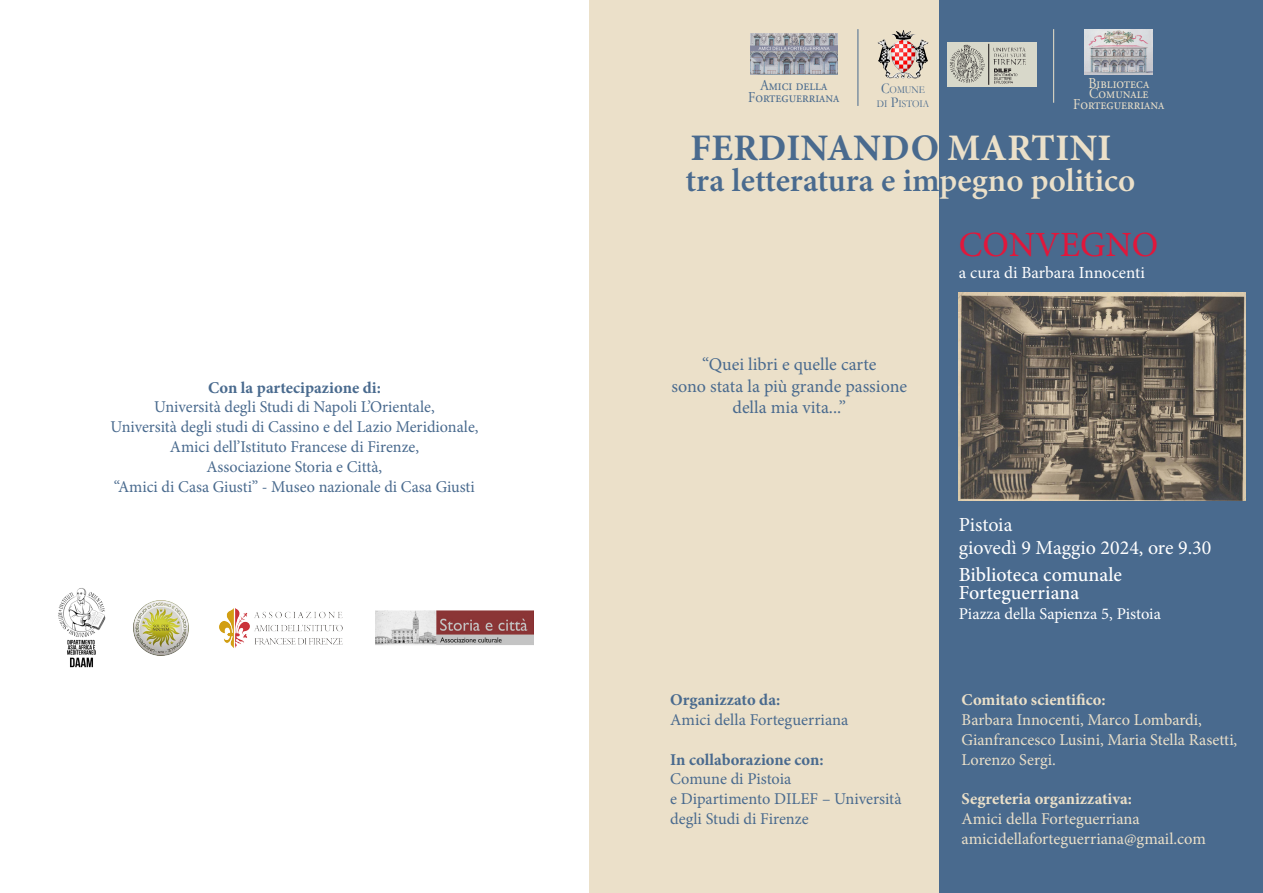
<style>
.page{position:relative;width:1263px;height:893px;background:#fff}
.page>*{position:absolute;margin:0;border:0;box-sizing:border-box;transform-origin:0 0}
.t1{font:700 37.5px "Minion Pro";letter-spacing:.01em;color:#496a8e}
.t2{font:35.4px "Minion Pro";color:#e1173b}
.t3{font:600 33px "Minion Pro";color:#496a8e}
.t4{font:19.95px "Minion Pro";color:#fff}
.t5{font:500 19.95px "Minion Pro";color:#fff}
.t6{font:18px/21.6px "Minion Pro";color:#496a8e;text-align:center}
.t7{font:16.95px "Minion Pro";color:#fff}
.t8{font:16.5px "Minion Pro";color:#496a8e}
.t9{font:16.5px/19.8px "Minion Pro";color:#ebe0c9}
.t10{font:700 16.5px "Minion Pro";color:#496a8e}
.t11{font:700 16.5px "Minion Pro";color:#ebe0c9}
.t12{font:16.5px "Minion Pro";color:#fff}
.t13{font:15px "Adobe Garamond Pro";color:#ebe0c9;scale:.9 1}
.t14{font:15px "Adobe Garamond Pro";color:#496a8e;scale:.9 1}
.t15{font:10.5px "Garamond";color:#496a8e;scale:.9 1}
.s1{font-size:15px}
.s2{color:#ebe0c9}
</style>
<div class="page">
<div style="left:589px;top:0;width:358px;height:893px;background:#ebe0c9"></div>
<div style="left:940px;top:0;width:323px;height:893px;background:#496a8e"></div>
<img style="left:959px;top:293px;width:287px;height:207px">
<img style="left:219px;top:608px;width:124px;height:40px">
<img style="left:58px;top:588px;width:48px;height:80px">
<img style="left:134px;top:601px;width:54px;height:54px">
<img style="left:375px;top:610px;width:158px;height:35px">
<img style="left:948px;top:43px;width:88px;height:44px">
<hr style="left:857px;top:29px;width:1px;height:77px;background:#496a8e">
<hr style="left:1053px;top:29px;width:1px;height:74px;background:#ebe0c9">
<img style="left:878px;top:30px;width:50px;height:49px">
<img style="left:1085px;top:29px;width:68px;height:46px">
<img style="left:750px;top:34px;width:87px;height:41px">
<p class="t10" style="left:208px;top:376px;width:174px">Con la partecipazione di:</p>
<p class="t8" style="left:154px;top:396px;width:282px">Università degli Studi di Napoli L’Orientale,</p>
<p class="t8" style="left:110px;top:416px;width:369px">Università degli studi di Cassino e del Lazio Meridionale,</p>
<p class="t8" style="left:170px;top:436px;width:251px">Amici dell’Istituto Francese di Firenze,</p>
<p class="t8" style="left:207px;top:456px;width:177px">Associazione Storia e Città,</p>
<p class="t8" style="left:114px;top:475px;width:362px">“Amici di Casa Giusti” - Museo nazionale di Casa Giusti</p>
<p class="t14" style="left:760px;top:76px;width:76px">Amici della</p>
<p class="t14" style="left:748px;top:88px;width:103px">Forteguerriana</p>
<p class="t15" style="left:881px;top:83px;width:50px"><span class="s1">C</span>OMUNE</p>
<p class="t15" style="left:877px;top:96px;width:60px">DI <span class="s1">P</span>ISTOIA</p>
<p class="t13" style="left:1088px;top:74px;width:69px">Biblioteca</p>
<p class="t13" style="left:1089px;top:85px;width:67px">Comunale</p>
<p class="t13" style="left:1073px;top:95px;width:103px">Forteguerriana</p>
<p class="t1" style="left:690px;top:122px;width:422px">FERDINANDO <span class="s2">MARTINI</span></p>
<p class="t3" style="left:685px;top:157px;width:451px">tra letteratura e im<span class="s2">pegno politico</span></p>
<p class="t6" style="left:702px;top:354px;width:176px">“Quei libri e quelle carte</p>
<p class="t6" style="left:671px;top:375px;width:237px">sono stata la più grande passione della mia vita...”</p>
<p class="t10" style="left:670px;top:688px;width:112px">Organizzato da:</p>
<p class="t8" style="left:670px;top:709px;width:180px">Amici della Forteguerriana</p>
<p class="t10" style="left:670px;top:748px;width:155px">In collaborazione con:</p>
<p class="t8" style="left:670px;top:768px;width:123px">Comune di Pistoia</p>
<p class="t8" style="left:670px;top:788px;width:233px">e Dipartimento DILEF – Università</p>
<p class="t8" style="left:670px;top:808px;width:140px">degli Studi di Firenze</p>
<p class="t2" style="left:959px;top:221px;width:201px">CONVEGNO</p>
<p class="t7" style="left:959px;top:261px;width:188px">a cura di Barbara Innocenti</p>
<p class="t4" style="left:959px;top:511px;width:55px">Pistoia</p>
<p class="t4" style="left:959px;top:535px;width:254px">giovedì 9 Maggio 2024, ore 9.30</p>
<p class="t5" style="left:959px;top:561px;width:165px">Biblioteca comunale</p>
<p class="t5" style="left:959px;top:579px;width:122px">Forteguerriana</p>
<p class="t12" style="left:959px;top:603px;width:204px">Piazza della Sapienza 5, Pistoia</p>
<p class="t11" style="left:961px;top:688px;width:146px">Comitato scientifico:</p>
<p class="t9" style="left:961px;top:710px;width:277px">Barbara Innocenti, Marco Lombardi,<br>Gianfrancesco Lusini, Maria Stella Rasetti,<br>Lorenzo Sergi.</p>
<p class="t11" style="left:961px;top:787px;width:172px">Segreteria organizzativa:</p>
<p class="t9" style="left:961px;top:809px;width:180px">Amici della Forteguerriana</p>
<p class="t9" style="left:961px;top:829px;width:246px">amicidellaforteguerriana@gmail.com</p>
</div>
